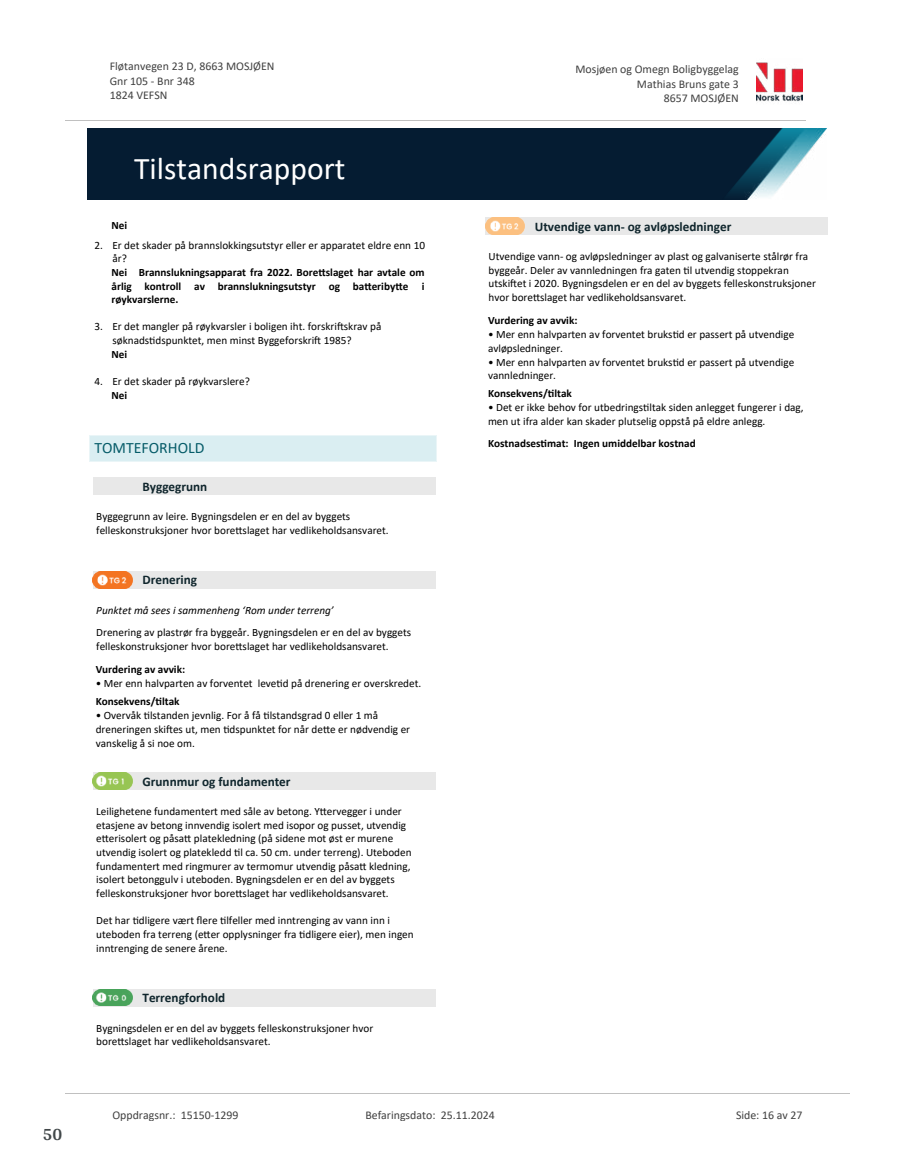
<style>
.page{position:relative;width:915px;height:1172px;background:#fff}
.page>*{position:absolute;margin:0;border:0;box-sizing:border-box;transform-origin:0 0}
.t1{font:31.65px "Calibri";color:#fff}
.t2{font:700 18px "Arya";color:#414749}
.t3{font:15.75px "Calibri";color:#065c69}
.t4{font:700 13.2px "Calibri";color:#0f252c}
.t5{font:11.85px/14.5px "Calibri";color:#404040}
.t6{font:11.25px/13.6px "Calibri";color:#000}
.t7{font:700 11.25px/13.6px "Calibri";color:#000;text-align:justify}
.t8{font:italic 11.25px "Calibri";color:#000}
</style>
<div class="page">
<div style="left:89px;top:435px;width:347px;height:27px;background:#daeef2"></div>
<svg style="left:89px;top:436px;width:1px;height:25px"></svg>
<svg style="left:436px;top:436px;width:1px;height:25px"></svg>
<hr style="left:89px;top:435px;width:348px;height:1px;background:#eaf5f7">
<hr style="left:89px;top:461px;width:348px;height:1px;background:#eaf5f7">
<div style="left:93px;top:478px;width:342px;height:17px;background:#e8e8e8"></div>
<div style="left:93px;top:571px;width:342px;height:17px;background:#e8e8e8"></div>
<img style="left:93px;top:571px;width:39px;height:17px">
<div style="left:93px;top:772px;width:342px;height:18px;background:#e8e8e8"></div>
<svg style="left:97px;top:772px;width:36px;height:18px"></svg>
<img style="left:93px;top:773px;width:39px;height:16px">
<div style="left:93px;top:989px;width:342px;height:17px;background:#e8e8e8"></div>
<img style="left:93px;top:989px;width:39px;height:17px">
<div style="left:485px;top:218px;width:342px;height:17px;background:#e8e8e8"></div>
<svg style="left:490px;top:222px;width:35px;height:13px"></svg>
<img style="left:485px;top:218px;width:39px;height:16px">
<img style="left:756px;top:62px;width:46px;height:40px">
<hr style="left:65px;top:120px;width:740px;height:1px;background:#c0c0c0">
<img style="left:88px;top:129px;width:738px;height:71px">
<hr style="left:65px;top:1093px;width:784px;height:1px;background:#c0c0c0">
<h2 class="t2" style="left:43px;top:1123px;width:21px">50</h2>
<p class="t5" style="left:110px;top:59px;width:166px">Fløtanvegen 23 D, 8663 MOSJØEN<br>Gnr 105 - Bnr 348<br>1824 VEFSN</p>
<p class="t5" style="left:575px;top:62px;width:165px">Mosjøen og Omegn Boligbyggelag</p>
<p class="t5" style="left:636px;top:76px;width:103px">Mathias Bruns gate 3</p>
<p class="t5" style="left:663px;top:90px;width:77px">8657 MOSJØEN</p>
<h1 class="t1" style="left:134px;top:147px;width:213px">Tilstandsrapport</h1>
<p class="t7" style="left:111px;top:218px;width:17px">Nei</p>
<p class="t6" style="left:112px;top:238px;width:314px;text-indent:-18px">2. Er det skader på brannslokkingsutstyr eller er apparatet eldre enn 10 år?</p>
<p class="t7" style="left:111px;top:265px;width:314px">Nei Brannslukningsapparat fra 2022. Bore琀琀slaget har avtale om årlig kontroll av brannslukningsutstyr og ba琀琀eriby琀琀e i røykvarslerne.</p>
<p class="t6" style="left:112px;top:320px;width:270px;text-indent:-18px">3. Er det mangler på røykvarsler i boligen iht. forskri昀琀skrav på søknads琀椀dspunktet, men minst Byggeforskri昀琀 1985?</p>
<p class="t7" style="left:111px;top:347px;width:17px">Nei</p>
<p class="t6" style="left:94px;top:374px;width:157px">4. Er det skader på røykvarslere?</p>
<p class="t7" style="left:111px;top:388px;width:17px">Nei</p>
<h3 class="t3" style="left:94px;top:437px;width:112px">TOMTEFORHOLD</h3>
<p class="t4" style="left:142px;top:477px;width:66px">Byggegrunn</p>
<p class="t6" style="left:96px;top:509px;width:294px">Byggegrunn av leire. Bygningsdelen er en del av byggets felleskonstruksjoner hvor bore琀琀slaget har vedlikeholdsansvaret.</p>
<p class="t4" style="left:142px;top:571px;width:56px">Drenering</p>
<p class="t8" style="left:96px;top:602px;width:239px">Punktet må sees i sammenheng ‘Rom under terreng’</p>
<p class="t6" style="left:96px;top:626px;width:316px">Drenering av plastrør fra byggeår. Bygningsdelen er en del av byggets felleskonstruksjoner hvor bore琀琀slaget har vedlikeholdsansvaret.</p>
<p class="t7" style="left:96px;top:662px;width:91px">Vurdering av avvik:</p>
<p class="t6" style="left:96px;top:676px;width:327px">• Mer enn halvparten av forventet leve琀椀d på drenering er overskredet.</p>
<p class="t7" style="left:96px;top:694px;width:85px">Konsekvens/琀椀ltak</p>
<p class="t6" style="left:96px;top:708px;width:316px">• Overvåk 琀椀lstanden jevnlig. For å få 琀椀lstandsgrad 0 eller 1 må dreneringen ski昀琀es ut, men 琀椀dspunktet for når de琀琀e er nødvendig er vanskelig å si noe om.</p>
<p class="t4" style="left:142px;top:772px;width:150px">Grunnmur og fundamenter</p>
<p class="t6" style="left:96px;top:804px;width:317px">Leilighetene fundamentert med såle av betong. Y琀琀ervegger i under etasjene av betong innvendig isolert med isopor og pusset, utvendig e琀琀erisolert og påsa琀琀 platekledning (på sidene mot øst er murene utvendig isolert og platekledd 琀椀l ca. 50 cm. under terreng). Uteboden fundamentert med ringmurer av termomur utvendig påsa琀琀 kledning, isolert betonggulv i uteboden. Bygningsdelen er en del av byggets felleskonstruksjoner hvor bore琀琀slaget har vedlikeholdsansvaret.</p>
<p class="t6" style="left:96px;top:913px;width:319px">Det har 琀椀dligere vært 昀氀ere 琀椀lfeller med inntrenging av vann inn i uteboden fra terreng (e琀琀er opplysninger fra 琀椀dligere eier), men ingen inntrenging de senere årene.</p>
<p class="t4" style="left:142px;top:988px;width:84px">Terrengforhold</p>
<p class="t6" style="left:96px;top:1021px;width:278px">Bygningsdelen er en del av byggets felleskonstruksjoner hvor bore琀琀slaget har vedlikeholdsansvaret.</p>
<p class="t4" style="left:534px;top:217px;width:198px">Utvendige vann- og avløpsledninger</p>
<p class="t6" style="left:488px;top:249px;width:329px">Utvendige vann- og avløpsledninger av plast og galvaniserte stålrør fra byggeår. Deler av vannledningen fra gaten 琀椀l utvendig stoppekran<br>utski昀琀et i 2020. Bygningsdelen er en del av byggets felleskonstruksjoner hvor bore琀琀slaget har vedlikeholdsansvaret.</p>
<p class="t7" style="left:488px;top:313px;width:91px">Vurdering av avvik:</p>
<p class="t6" style="left:488px;top:327px;width:308px">• Mer enn halvparten av forventet bruks琀椀d er passert på utvendige avløpsledninger.</p>
<p class="t6" style="left:488px;top:355px;width:308px">• Mer enn halvparten av forventet bruks琀椀d er passert på utvendige vannledninger.</p>
<p class="t7" style="left:488px;top:386px;width:85px">Konsekvens/琀椀ltak</p>
<p class="t6" style="left:488px;top:400px;width:317px">• Det er ikke behov for utbedrings琀椀ltak siden anlegget fungerer i dag, men ut ifra alder kan skader plutselig oppstå på eldre anlegg.</p>
<p class="t7" style="left:488px;top:436px;width:209px">Kostnadses琀椀mat: Ingen umiddelbar kostnad</p>
<p class="t5" style="left:112px;top:1107px;width:127px">Oppdragsnr.: 15150-1299</p>
<p class="t5" style="left:365px;top:1107px;width:131px">Befaringsdato: 25.11.2024</p>
<p class="t5" style="left:735px;top:1107px;width:68px">Side: 16 av 27</p>
</div>
